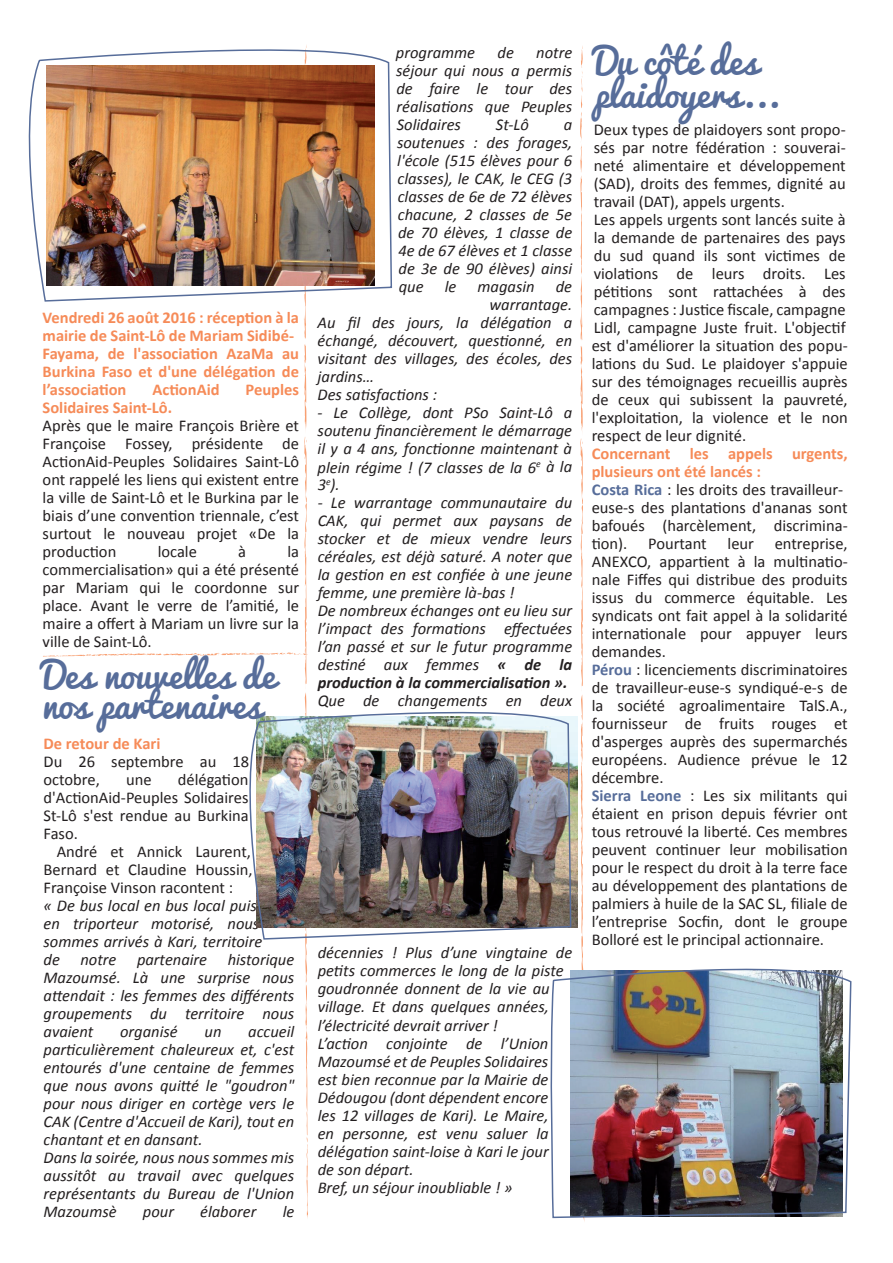
<style>
.page{position:relative;width:893px;height:1263px;background:#fff}
.page>*{position:absolute;margin:0;border:0;box-sizing:border-box;transform-origin:0 0}
.t1{font:36px/30px "Pacifico";color:#576d9a}
.t2{font:16.5px/18px "Calibri";color:#231f20}
.t3{font:italic 16.5px/18px "Calibri";color:#231f20}
.t4{font:700 16.5px/18px "Calibri";color:#f68b58}
.s1{font-weight:700}
.s2{font-weight:700;color:#f68b58}
.s3{font-weight:700;color:#576d9a}
</style>
<div class="page">
<svg style="left:580px;top:46px;width:5px;height:1176px"></svg>
<svg style="left:43px;top:302px;width:265px;height:916px"></svg>
<img style="left:236px;top:700px;width:336px;height:240px">
<img style="left:550px;top:955px;width:302px;height:264px">
<svg style="left:28px;top:45px;width:365px;height:257px"></svg>
<img style="left:46px;top:66px;width:328px;height:219px">
<p class="t4" style="left:43px;top:308px;width:258px">Vendredi 26 août 2016 : réception à la mairie de Saint-Lô de Mariam Sidibé-<br>Fayama, de l'association AzaMa au<br>Burkina Faso et d'une délégation de l’association</p>
<p class="t4" style="left:152px;top:380px;width:69px">ActionAid</p>
<p class="t4" style="left:246px;top:380px;width:55px">Peuples</p>
<p class="t4" style="left:43px;top:398px;width:131px">Solidaires Saint-Lô.</p>
<p class="t2" style="left:43px;top:416px;width:258px;text-align:justify">Après que le maire François Brière et Françoise Fossey, présidente de ActionAid-Peuples Solidaires Saint-Lô ont rappelé les liens qui existent entre la ville de Saint-Lô et le Burkina par le biais d’une convention triennale, c’est surtout le nouveau projet «De la production</p>
<p class="t2" style="left:158px;top:542px;width:41px">locale</p>
<p class="t2" style="left:238px;top:542px;width:9px">à</p>
<p class="t2" style="left:43px;top:542px;width:258px;text-align:justify;text-indent:245px">la commercialisation» qui a été présenté par Mariam qui le coordonne sur place. Avant le verre de l’amitié, le maire a offert à Mariam un livre sur la ville de Saint-Lô.</p>
<h1 class="t1" style="left:42px;top:662px;width:235px">Des nouvelles de nos partenaires</h1>
<p class="t4" style="left:44px;top:735px;width:118px">De retour de Kari</p>
<p class="t2" style="left:44px;top:753px;width:207px">Du 26 septembre au 18 octobre,</p>
<p class="t2" style="left:44px;top:771px;width:207px;text-align:justify;text-indent:134px">délégation d'ActionAid-Peuples Solidaires St-Lô s'est rendue au Burkina Faso.</p>
<p class="t2" style="left:44px;top:843px;width:211px;text-align:justify;text-indent:13px">André et Annick Laurent, Bernard et Claudine Houssin, Françoise Vinson racontent :</p>
<p class="t3" style="left:44px;top:896px;width:252px">« De bus local en bus local puis<br>en triporteur motorisé, nous sommes arrivés à Kari, territoire<br>de notre partenaire historique<br>Mazoumsé. Là une surprise nous attendait : les femmes des différents groupements du territoire nous avaient</p>
<p class="t2" style="left:126px;top:771px;width:27px">une</p>
<p class="t3" style="left:120px;top:1022px;width:59px">organisé</p>
<p class="t3" style="left:205px;top:1022px;width:18px">un</p>
<p class="t3" style="left:44px;top:1022px;width:252px;text-indent:205px">accueil particulièrement chaleureux et, c'est entourés d'une centaine de femmes que nous avons quitté le "goudron" pour nous diriger en cortège vers le<br>CAK (Centre d'Accueil de Kari), tout en chantant et en dansant.<br>Dans la soirée, nous nous sommes mis aussitôt au travail avec quelques représentants du Bureau de l'Union<br>Mazoumsè</p>
<p class="t3" style="left:143px;top:1202px;width:33px">pour</p>
<p class="t3" style="left:200px;top:1202px;width:58px">élaborer</p>
<p class="t3" style="left:283px;top:1202px;width:13px">le</p>
<p class="t3" style="left:396px;top:43px;width:81px">programme</p>
<p class="t3" style="left:497px;top:43px;width:18px">de</p>
<p class="t3" style="left:396px;top:43px;width:178px;text-align:justify;text-indent:140px">notre séjour qui nous a permis de faire le tour des réalisations que Peuples Solidaires</p>
<p class="t3" style="left:496px;top:115px;width:34px">St-Lô</p>
<p class="t3" style="left:397px;top:115px;width:177px;text-align:justify;text-indent:167px">a soutenues : des forages, l'école (515 élèves pour 6 classes), le CAK, le CEG (3 classes de 6e de 72 élèves chacune, 2 classes de 5e de 70 élèves, 1 classe de 4e de 67 élèves et 1 classe de 3e de 90 élèves) ainsi que</p>
<p class="t3" style="left:445px;top:277px;width:13px">le</p>
<p class="t3" style="left:477px;top:277px;width:59px">magasin</p>
<p class="t3" style="left:556px;top:277px;width:18px">de</p>
<p class="t3" style="left:489px;top:295px;width:84px">warrantage.</p>
<p class="t3" style="left:318px;top:313px;width:256px">Au fil des jours, la délégation a</p>
<p class="t3" style="left:318px;top:331px;width:256px">échangé, découvert, questionné, en</p>
<p class="t3" style="left:318px;top:349px;width:256px">visitant des villages, des écoles, des</p>
<p class="t3" style="left:318px;top:367px;width:58px">jardins…</p>
<p class="t3" style="left:318px;top:385px;width:121px">Des satisfactions :</p>
<p class="t3" style="left:318px;top:403px;width:256px;text-align:justify">- Le Collège, dont PSo Saint-Lô a soutenu financièrement le démarrage il y a 4 ans, fonctionne maintenant à plein régime ! (7 classes de la 6<sup>e</sup> à la 3<sup>e</sup>).</p>
<p class="t3" style="left:318px;top:493px;width:256px">- Le warrantage communautaire du CAK, qui permet aux paysans de stocker et de mieux vendre leurs céréales, est déjà saturé. A noter que la gestion en est confiée à une jeune femme, une première là-bas !<br>De nombreux échanges ont eu lieu sur l’impact des formations effectuées l’an passé et sur le futur programme destiné aux femmes <span class="s1">« de la production à la commercialisation ».</span></p>
<p class="t3" style="left:318px;top:691px;width:256px">Que de changements en deux</p>
<p class="t3" style="left:318px;top:943px;width:256px">décennies ! Plus d’une vingtaine de petits commerces le long de la piste goudronnée donnent de la vie au village. Et dans quelques années, l’électricité devrait arriver !<br>L’action conjointe de l’Union<br>Mazoumsé et de Peuples Solidaires<br>est bien reconnue par la Mairie de<br>Dédougou (dont dépendent encore<br>les 12 villages de Kari). Le Maire,<br>en personne, est venu saluer la délégation saint-loise à Kari le jour<br>de son départ.<br>Bref, un séjour inoubliable ! »</p>
<h1 class="t1" style="left:594px;top:46px;width:186px;line-height:33px">Du côté des plaidoyers...</h1>
<p class="t2" style="left:592px;top:121px;width:257px">Deux types de plaidoyers sont propo&shy;sés par notre fédération : souverai&shy;neté alimentaire et développement (SAD), droits des femmes, dignité au travail (DAT), appels urgents.<br>Les appels urgents sont lancés suite à la demande de partenaires des pays du sud quand ils sont victimes de violations de leurs droits. Les pétitions sont rattachées à des campagnes : Justice fiscale, campagne Lidl, campagne Juste fruit. L'objectif est d'améliorer la situation des popu&shy;lations du Sud. Le plaidoyer s'appuie sur des témoignages recueillis auprès de ceux qui subissent la pauvreté, l'exploitation, la violence et le non respect de leur dignité.</p>
<p class="t2" style="left:592px;top:445px;width:257px"><span class="s2">Concernant les appels urgents, plusieurs ont été lancés :<br></span><span class="s3">Costa Rica</span> : les droits des travailleur&shy;euse-s des plantations d'ananas sont bafoués (harcèlement, discrimina&shy;tion).</p>
<p class="t2" style="left:648px;top:535px;width:60px">Pourtant</p>
<p class="t2" style="left:728px;top:535px;width:28px">leur</p>
<p class="t2" style="left:592px;top:535px;width:257px;text-indent:183px">entreprise, ANEXCO, appartient à la multinatio&shy;nale Fiffes qui distribue des produits issus du commerce équitable. Les syndicats ont fait appel à la solidarité internationale pour appuyer leurs demandes.<br><span class="s3">Pérou</span> : licenciements discriminatoires de travailleur-euse-s syndiqué-e-s de la société agroalimentaire TalS.A., fournisseur de fruits rouges et d'asperges auprès des supermarchés européens. Audience prévue le 12 décembre.<br><span class="s3">Sierra Leone</span> : Les six militants qui étaient en prison depuis février ont tous retrouvé la liberté. Ces membres peuvent continuer leur mobilisation pour le respect du droit à la terre face au développement des plantations de palmiers à huile de la SAC SL, filiale de l’entreprise Socfin, dont le groupe Bolloré est le principal actionnaire.</p>
</div>
